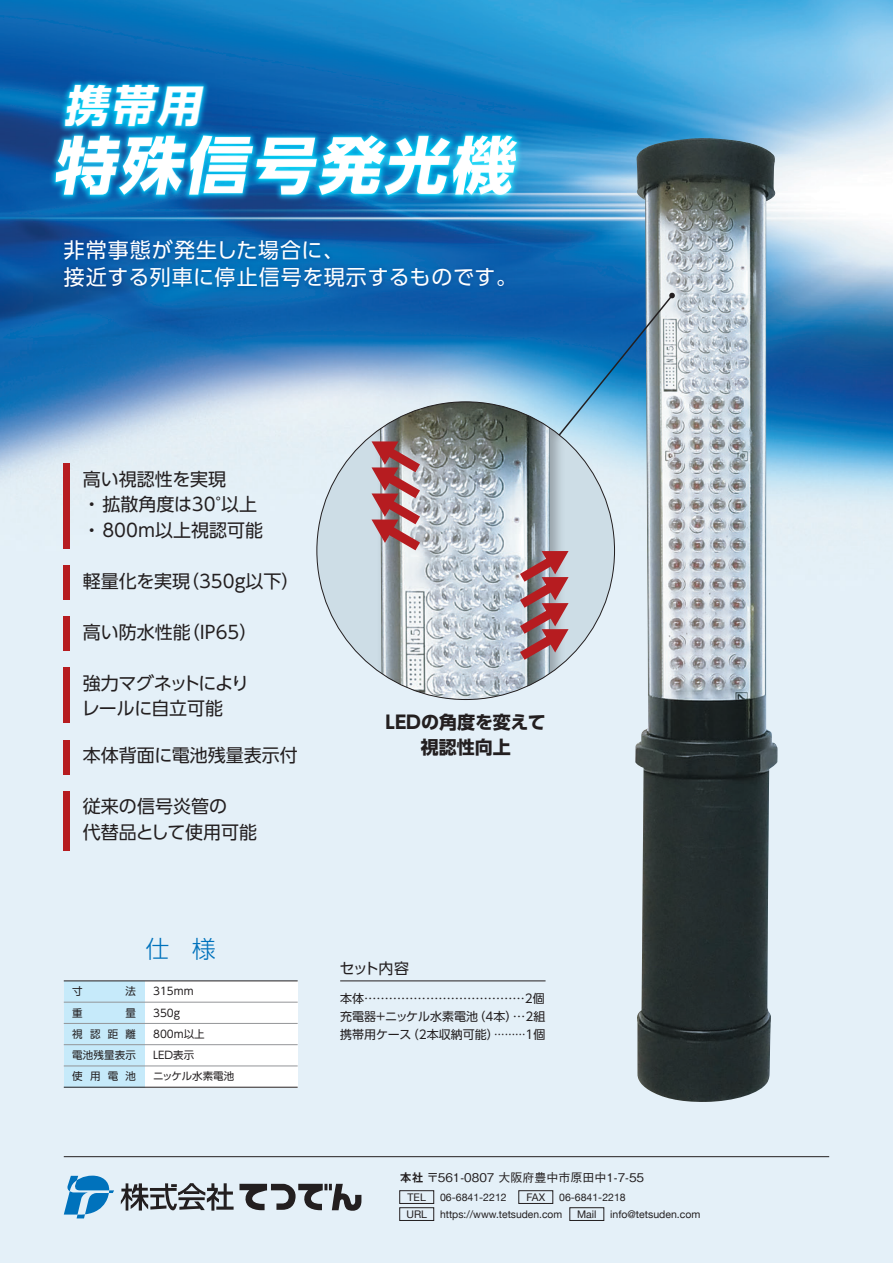
<style>
.page{position:relative;width:893px;height:1263px;background:#fff}
.page>*{position:absolute;margin:0;border:0;box-sizing:border-box;transform-origin:0 0}
.t1{font:italic 700 62.1px "UD Shin Go Pro";color:#fff}
.t2{font:italic 700 43.5px "UD Shin Go Pro";color:#fff}
.t3{font:300 24px "UD Shin Go Pro";color:#0072bc}
.t4{font:21px/27px "UD Shin Go Pro";letter-spacing:.04em;color:#fff}
.t5{font:18px/25.5px "UD Shin Go Pro";color:#231f20}
.t6{font:18px/25.5px "UD Shin Go Pro";letter-spacing:-.03em;color:#231f20}
.t7{font:700 18px/25.5px "UD Shin Go Pro";color:#231f20;text-align:center}
.t8{font:15px "UD Shin Go Pro";letter-spacing:-.075em;color:#231f20}
.t9{font:12px/18px "UD Shin Go Pro";color:#231f20;text-align:justify}
.t10{font:500 12px "Gothic BBB Pro";color:#231f20}
.t11{font:10.5px/17px "Helvetica Neue";color:#231f20}
.t12{font:10.5px/21.3px "UD Shin Go Pro";color:#231f20;text-align:justify}
.s1{font-family:"Midashi Go Pro MB31";font-weight:400}
</style>
<div class="page">
<img style="left:0;top:0;width:893px;height:1263px">
<img style="left:635px;top:138px;width:143px;height:964px">
<svg style="left:464px;top:293px;width:210px;height:260px;background:#68a0c9"></svg>
<svg style="left:669px;top:292px;width:6px;height:7px"></svg>
<svg style="left:121px;top:1183px;width:240px;height:28px;background:#93989d"></svg>
<svg style="left:64px;top:1175px;width:50px;height:43px;background:#69acd7"></svg>
<hr style="left:64px;top:1156px;width:765px;height:1px;background:#231f20">
<div style="left:399px;top:1207px;width:35px;height:14px;border:1px solid #231f20"></div>
<div style="left:399px;top:1190px;width:35px;height:14px;border:1px solid #231f20"></div>
<div style="left:519px;top:1190px;width:34px;height:14px;border:1px solid #231f20"></div>
<div style="left:570px;top:1207px;width:34px;height:14px;border:1px solid #231f20"></div>
<div style="left:64px;top:464px;width:6px;height:85px;background:#b61c20"></div>
<div style="left:64px;top:566px;width:6px;height:34px;background:#b61c20"></div>
<div style="left:64px;top:617px;width:6px;height:34px;background:#b61c20"></div>
<div style="left:64px;top:668px;width:6px;height:55px;background:#b61c20"></div>
<div style="left:64px;top:740px;width:6px;height:34px;background:#b61c20"></div>
<div style="left:64px;top:791px;width:6px;height:59px;background:#b61c20"></div>
<img style="left:41px;top:76px;width:499px;height:143px">
<img style="left:45px;top:81px;width:492px;height:135px">
<svg style="left:56px;top:85px;width:461px;height:110px;background:#0ca0d5"></svg>
<img style="left:57px;top:232px;width:457px;height:67px">
<div style="left:317px;top:402px;width:297px;height:297px;background:#cddde6;border-radius:50%"></div>
<img style="left:357px;top:402px;width:229px;height:297px">
<img style="left:380px;top:402px;width:170px;height:297px">
<svg style="left:371px;top:439px;width:59px;height:120px"></svg>
<svg style="left:510px;top:548px;width:59px;height:120px"></svg>
<div style="left:64px;top:981px;width:234px;height:106px;background:#fff"></div>
<div style="left:64px;top:981px;width:81px;height:106px;background:#c6eafa"></div>
<hr style="left:64px;top:980px;width:234px;height:1px;background:#231f20">
<hr style="left:64px;top:1002px;width:234px;height:1px;background:#939598">
<hr style="left:64px;top:1023px;width:234px;height:1px;background:#939598">
<hr style="left:64px;top:1044px;width:234px;height:1px;background:#939598">
<hr style="left:64px;top:1066px;width:234px;height:1px;background:#939598">
<hr style="left:64px;top:1087px;width:234px;height:1px;background:#231f20">
<hr style="left:340px;top:980px;width:206px;height:1px;background:#231f20">
<h2 class="t2" style="left:64px;top:70px;width:150px">携帯用</h2>
<h1 class="t1" style="left:52px;top:114px;width:479px">特殊信号発光機</h1>
<p class="t4" style="left:64px;top:236px;width:455px">非常事態が発生した場合に、<br>接近する列車に停止信号を現示するものです。</p>
<p class="t5" style="left:83px;top:466px;width:182px">高い視認性を実現<br>・ 拡散角度は30°以上・ 800m以上視認可能</p>
<p class="t5" style="left:83px;top:568px;width:218px">軽量化を実現（350g以下）</p>
<p class="t5" style="left:83px;top:619px;width:176px">高い防水性能（IP65）</p>
<p class="t6" style="left:82px;top:670px;width:169px">強力マグネットによりレールに自立可能</p>
<p class="t5" style="left:83px;top:742px;width:216px">本体背面に電池残量表示付</p>
<p class="t5" style="left:83px;top:793px;width:176px">従来の信号炎管の<br>代替品として使用可能</p>
<h3 class="t3" style="left:146px;top:929px;width:72px">仕 様</h3>
<p class="t12" style="left:72px;top:980px;width:12px">寸</p>
<p class="t12" style="left:126px;top:980px;width:12px">法</p>
<p class="t12" style="left:72px;top:1002px;width:12px">重</p>
<p class="t12" style="left:72px;top:1002px;width:65px;text-indent:53px">量視認距離電池残量表示使用電池</p>
<p class="t12" style="left:153px;top:980px;width:83px;text-align:left">315mm<br>350g<br>800m以上<br>LED表示<br>ニッケル水素電池</p>
<p class="t7" style="left:385px;top:709px;width:162px">LEDの角度を変えて視認性向上</p>
<p class="t8" style="left:339px;top:956px;width:71px">セット内容</p>
<p class="t9" style="left:340px;top:989px;width:207px">本体…………………………………2個充電器+ニッケル水素電池（4本）…2組携帯用ケース（2本収納可能）………1個</p>
<p class="t10" style="left:400px;top:1168px;width:246px"><span class="s1">本社</span> 〒561-0807 大阪府豊中市原田中1-7-55</p>
<p class="t11" style="left:408px;top:1189px;width:20px">TEL</p>
<p class="t11" style="left:440px;top:1189px;width:68px">06-6841-2212</p>
<p class="t11" style="left:526px;top:1189px;width:20px">FAX</p>
<p class="t11" style="left:577px;top:1189px;width:50px;text-indent:-18px">06-6841-2218<br>Mail</p>
<p class="t11" style="left:406px;top:1206px;width:157px">URL https://www.tetsuden.com</p>
<p class="t11" style="left:610px;top:1206px;width:92px">info@tetsuden.com</p>
</div>
